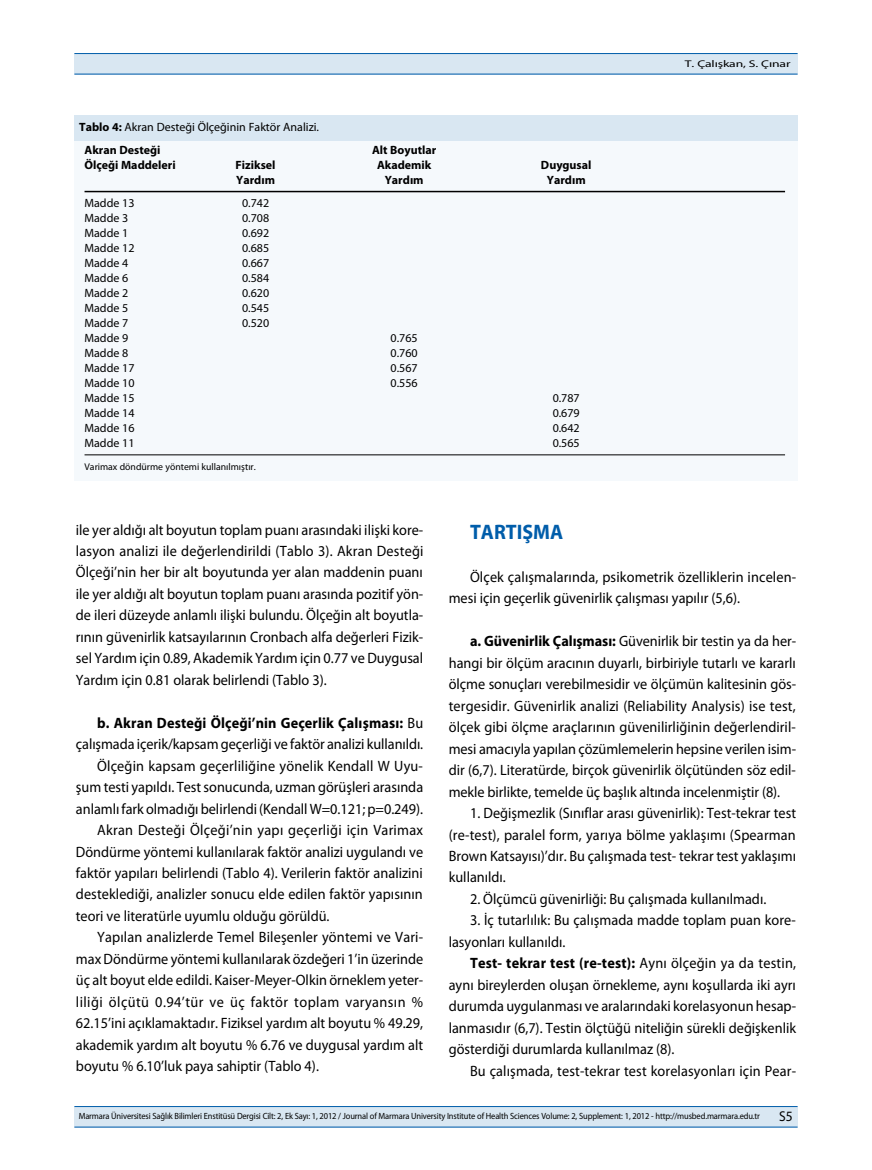
<style>
.page{position:relative;width:872px;height:1170px;background:#fff}
.page>*{position:absolute;margin:0;border:0;box-sizing:border-box;transform-origin:0 0}
.t1{font:700 21px "Myriad Pro";color:#005daa;scale:.95 1}
.t2{font:15px/21.5px "Myriad Pro";color:#000;text-align:justify;scale:.95 1}
.t3{font:15px "Myriad Pro";letter-spacing:.02em;color:#000;scale:.95 1}
.t4{font:15px "Myriad Pro";letter-spacing:.03em;color:#000;scale:.95 1}
.t5{font:700 15px "Myriad Pro";letter-spacing:.01em;color:#000;scale:.95 1}
.t6{font:14.25px "Myriad Pro";color:#000;scale:.95 1}
.t7{font:12px/23px "Myriad Pro";color:#000}
.t8{font:700 12px "Myriad Pro";color:#000}
.t9{font:9.75px "Myriad Pro";color:#000}
.t10{font:9.75px "Myriad Pro";color:#000;scale:1.4 1}
.t11{font:9px "Myriad Pro";letter-spacing:-.015em;color:#000;scale:.94 1}
.s1{font-weight:700}
.s2{font-weight:400}
</style>
<div class="page">
<div style="left:74px;top:53px;width:723px;height:21px;background:#d9e7f2"></div>
<hr style="left:74px;top:74px;width:723px;height:1px;background:#005daa">
<hr style="left:74px;top:53px;width:723px;height:1px;background:#005daa">
<div style="left:74px;top:1106px;width:723px;height:21px;background:#d9e7f2"></div>
<hr style="left:74px;top:1126px;width:723px;height:1px;background:#005daa">
<hr style="left:74px;top:1106px;width:723px;height:1px;background:#005daa">
<div style="left:74px;top:115px;width:723px;height:27px;background:#d9e7f2"></div>
<div style="left:74px;top:141px;width:723px;height:340px;background:#f5f9fc"></div>
<hr style="left:85px;top:191px;width:700px;height:1px;background:#000">
<hr style="left:85px;top:454px;width:700px;height:1px;background:#000">
<p class="t7" style="left:85px;top:116px;width:236px;text-indent:-5px"><span class="s1">Tablo 4:</span> Akran Desteği Ölçeğinin Faktör Analizi.<br><span class="s1">Akran Desteği</span></p>
<p class="t8" style="left:372px;top:142px;width:66px">Alt Boyutlar</p>
<p class="t8" style="left:85px;top:157px;width:93px">Ölçeği Maddeleri</p>
<p class="t8" style="left:236px;top:157px;width:41px">Fiziksel</p>
<p class="t8" style="left:377px;top:157px;width:56px">Akademik</p>
<p class="t8" style="left:541px;top:157px;width:52px">Duygusal</p>
<p class="t8" style="left:236px;top:172px;width:40px">Yardım</p>
<p class="t8" style="left:385px;top:172px;width:40px">Yardım</p>
<p class="t8" style="left:547px;top:172px;width:40px">Yardım</p>
<p class="t7" style="left:85px;top:191px;width:52px">Madde 13</p>
<p class="t7" style="left:242px;top:191px;width:29px">0.742</p>
<p class="t7" style="left:85px;top:206px;width:45px">Madde 3</p>
<p class="t7" style="left:242px;top:206px;width:29px">0.708</p>
<p class="t7" style="left:85px;top:221px;width:45px">Madde 1</p>
<p class="t7" style="left:242px;top:221px;width:29px">0.692</p>
<p class="t7" style="left:85px;top:236px;width:52px">Madde 12</p>
<p class="t7" style="left:242px;top:236px;width:29px">0.685</p>
<p class="t7" style="left:85px;top:251px;width:45px">Madde 4</p>
<p class="t7" style="left:242px;top:251px;width:29px">0.667</p>
<p class="t7" style="left:85px;top:266px;width:45px">Madde 6</p>
<p class="t7" style="left:242px;top:266px;width:29px">0.584</p>
<p class="t7" style="left:85px;top:281px;width:45px">Madde 2</p>
<p class="t7" style="left:242px;top:281px;width:29px">0.620</p>
<p class="t7" style="left:85px;top:296px;width:45px">Madde 5</p>
<p class="t7" style="left:242px;top:296px;width:29px">0.545</p>
<p class="t7" style="left:85px;top:311px;width:45px">Madde 7</p>
<p class="t7" style="left:242px;top:311px;width:29px">0.520</p>
<p class="t7" style="left:85px;top:326px;width:45px">Madde 9</p>
<p class="t7" style="left:390px;top:326px;width:29px">0.765</p>
<p class="t7" style="left:85px;top:341px;width:45px">Madde 8</p>
<p class="t7" style="left:390px;top:341px;width:29px">0.760</p>
<p class="t7" style="left:85px;top:356px;width:52px">Madde 17</p>
<p class="t7" style="left:390px;top:356px;width:29px">0.567</p>
<p class="t7" style="left:85px;top:371px;width:52px">Madde 10</p>
<p class="t7" style="left:390px;top:371px;width:29px">0.556</p>
<p class="t7" style="left:85px;top:386px;width:52px">Madde 15</p>
<p class="t7" style="left:552px;top:386px;width:29px">0.787</p>
<p class="t7" style="left:85px;top:401px;width:52px">Madde 14</p>
<p class="t7" style="left:552px;top:401px;width:29px">0.679</p>
<p class="t7" style="left:85px;top:416px;width:52px">Madde 16</p>
<p class="t7" style="left:552px;top:416px;width:29px">0.642</p>
<p class="t7" style="left:85px;top:431px;width:52px">Madde 11</p>
<p class="t7" style="left:552px;top:431px;width:29px">0.565</p>
<p class="t9" style="left:85px;top:460px;width:173px">Varimax döndürme yöntemi kullanılmıştır.</p>
<p class="t10" style="left:685px;top:58px;width:77px">T. Çalışkan, S. Çınar</p>
<p class="t2" style="left:76px;top:518px;width:367px">ile yer aldığı alt boyutun toplam puanı arasındaki ilişki kore&shy;lasyon analizi ile değerlendirildi (Tablo 3). Akran Desteği Ölçeği’nin her bir alt boyutunda yer alan maddenin puanı ile yer aldığı alt boyutun toplam puanı arasında pozitif yön&shy;de ileri düzeyde anlamlı ilişki bulundu. Ölçeğin alt boyutla&shy;rının güvenirlik katsayılarının Cronbach alfa değerleri Fizik&shy;sel Yardım için 0.89, Akademik Yardım için 0.77 ve Duygusal Yardım için 0.81 olarak belirlendi (Tablo 3).</p>
<p class="t5" style="left:97px;top:712px;width:345px">b. Akran Desteği Ölçeği’nin Geçerlik Çalışması: <span class="s2">Bu</span></p>
<p class="t2" style="left:76px;top:733px;width:367px">çalışmada içerik/kapsam geçerliği ve faktör analizi kullanıldı.</p>
<p class="t2" style="left:97px;top:754px;width:344px">Ölçeğin kapsam geçerliliğine yönelik Kendall W Uyu-</p>
<p class="t2" style="left:76px;top:776px;width:367px">şum testi yapıldı. Test sonucunda, uzman görüşleri arasında</p>
<p class="t2" style="left:76px;top:797px;width:367px">anlamlı fark olmadığı belirlendi (Kendall W=0.121; p=0.249).</p>
<p class="t3" style="left:97px;top:820px;width:344px">Akran Desteği Ölçeği’nin yapı geçerliği için Varimax</p>
<p class="t2" style="left:76px;top:840px;width:367px">Döndürme yöntemi kullanılarak faktör analizi uygulandı ve</p>
<p class="t2" style="left:76px;top:861px;width:367px">faktör yapıları belirlendi (Tablo 4). Verilerin faktör analizini</p>
<p class="t2" style="left:76px;top:883px;width:367px">desteklediği, analizler sonucu elde edilen faktör yapısının</p>
<p class="t2" style="left:76px;top:904px;width:268px">teori ve literatürle uyumlu olduğu görüldü.</p>
<p class="t2" style="left:97px;top:926px;width:344px">Yapılan analizlerde Temel Bileşenler yöntemi ve Vari-</p>
<p class="t2" style="left:76px;top:947px;width:367px">max Döndürme yöntemi kullanılarak özdeğeri 1’in üzerinde</p>
<p class="t2" style="left:76px;top:969px;width:367px">üç alt boyut elde edildi. Kaiser-Meyer-Olkin örneklem yeter-</p>
<p class="t4" style="left:76px;top:992px;width:367px">liliği ölçütü 0.94’tür ve üç faktör toplam varyansın %</p>
<p class="t2" style="left:76px;top:1012px;width:367px">62.15’ini açıklamaktadır. Fiziksel yardım alt boyutu % 49.29,</p>
<p class="t2" style="left:76px;top:1033px;width:367px">akademik yardım alt boyutu % 6.76 ve duygusal yardım alt</p>
<p class="t2" style="left:76px;top:1055px;width:257px">boyutu % 6.10’luk paya sahiptir (Tablo 4).</p>
<h1 class="t1" style="left:470px;top:518px;width:100px">TARTIŞMA</h1>
<p class="t2" style="left:449px;top:566px;width:367px;text-indent:21px">Ölçek çalışmalarında, psikometrik özelliklerin incelen&shy;mesi için geçerlik güvenirlik çalışması yapılır (5,6).</p>
<p class="t2" style="left:449px;top:630px;width:367px;text-indent:21px"><span class="s1">a. Güvenirlik Çalışması:</span> Güvenirlik bir testin ya da her&shy;hangi bir ölçüm aracının duyarlı, birbiriyle tutarlı ve kararlı ölçme sonuçları verebilmesidir ve ölçümün kalitesinin gös&shy;tergesidir. Güvenirlik analizi (Reliability Analysis) ise test, ölçek gibi ölçme araçlarının güvenilirliğinin değerlendiril&shy;mesi amacıyla yapılan çözümlemelerin hepsine verilen isim&shy;dir (6,7). Literatürde, birçok güvenirlik ölçütünden söz edil&shy;mekle birlikte, temelde üç başlık altında incelenmiştir (8).</p>
<p class="t2" style="left:449px;top:802px;width:367px;text-indent:21px">1. Değişmezlik (Sınıflar arası güvenirlik): Test-tekrar test (re-test), paralel form, yarıya bölme yaklaşımı (Spearman Brown Katsayısı)’dır. Bu çalışmada test- tekrar test yaklaşımı kullanıldı.</p>
<p class="t2" style="left:470px;top:887px;width:313px">2. Ölçümcü güvenirliği: Bu çalışmada kullanılmadı.</p>
<p class="t2" style="left:449px;top:909px;width:367px;text-indent:21px">3. İç tutarlılık: Bu çalışmada madde toplam puan kore&shy;lasyonları kullanıldı.</p>
<p class="t2" style="left:449px;top:952px;width:367px;text-indent:21px"><span class="s1">Test- tekrar test (re-test):</span> Aynı ölçeğin ya da testin, aynı bireylerden oluşan örnekleme, aynı koşullarda iki ayrı durumda uygulanması ve aralarındaki korelasyonun hesap&shy;lanmasıdır (6,7). Testin ölçtüğü niteliğin sürekli değişkenlik gösterdiği durumlarda kullanılmaz (8).</p>
<p class="t2" style="left:470px;top:1059px;width:345px">Bu çalışmada, test-tekrar test korelasyonları için Pear-</p>
<p class="t11" style="left:79px;top:1110px;width:726px">Marmara Üniversitesi Sağlık Bilimleri Enstitüsü Dergisi Cilt: 2, Ek Sayı: 1, 2012 / Journal of Marmara University Institute of Health Sciences Volume: 2, Supplement: 1, 2012 - http://musbed.marmara.edu.tr</p>
<p class="t6" style="left:779px;top:1107px;width:16px">S5</p>
</div>
